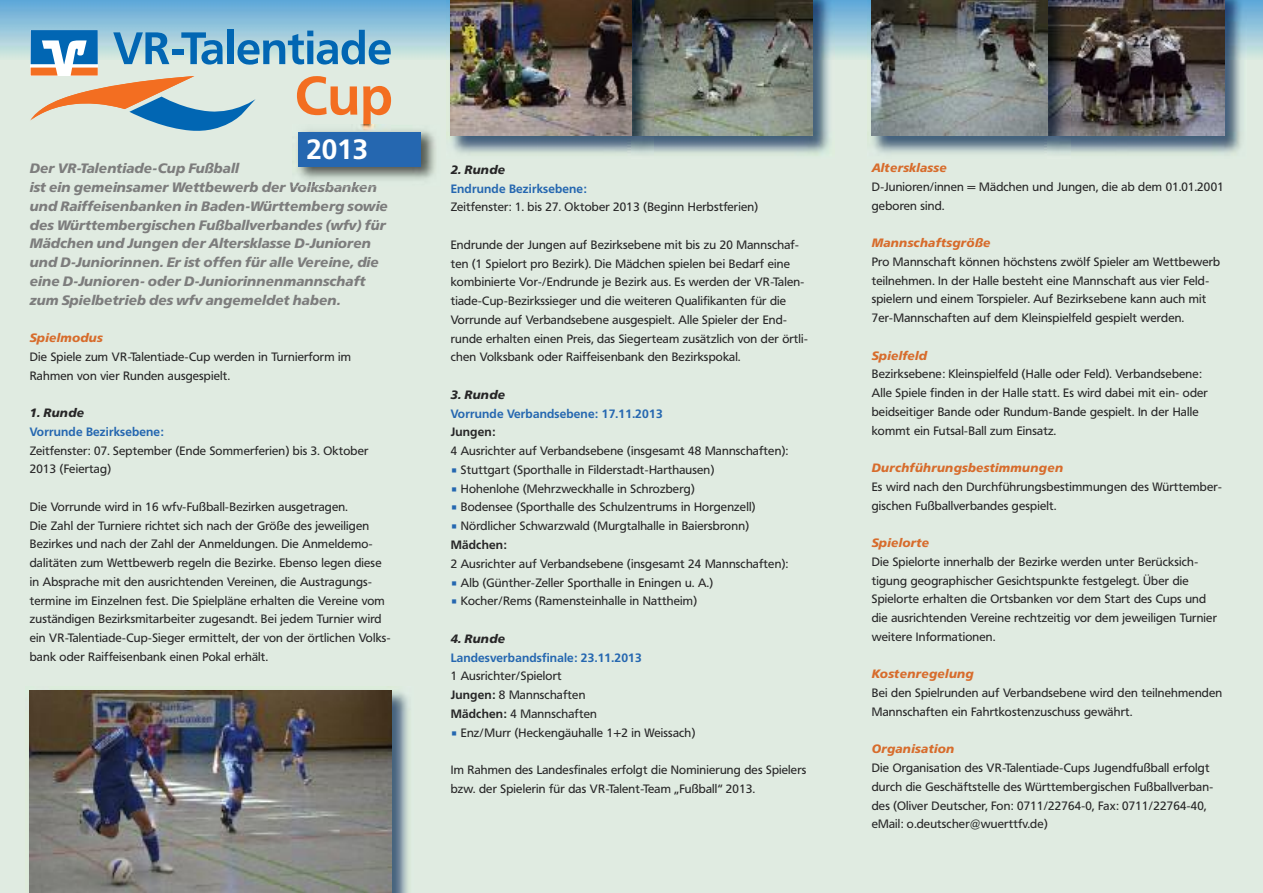
<style>
.page{position:relative;width:1263px;height:893px;background:#e0ebe1}
.page>*{position:absolute;margin:0;border:0;box-sizing:border-box;transform-origin:0 0}
.t1{font:700 27.75px "Frutiger VR";color:#fff}
.t2{font:italic 900 13.5px/18.8px "Frutiger VR";color:#7d7d7d}
.t3{font:12px/18.8px "Frutiger VR";letter-spacing:.015em;color:#272627}
.t4{font:italic 900 12px "Frutiger VR";letter-spacing:.015em;color:#d76c2c}
.t5{font:700 12px "Frutiger VR";letter-spacing:.015em;color:#2567b0}
.t6{font:italic 900 12px "Frutiger VR";letter-spacing:.015em;color:#272627}
.t7{font:700 12px "Frutiger VR";letter-spacing:.015em;color:#272627}
.s1{font-family:"Lucida Grande";color:#2567b0}
.s2{font-weight:700}
</style>
<div class="page">
<img style="left:1225px;top:0;width:38px;height:60px">
<img style="left:812px;top:0;width:55px;height:60px">
<img style="left:0;top:0;width:446px;height:58px">
<img style="left:1048px;top:60px;width:194px;height:94px">
<img style="left:1070px;top:0;width:155px;height:136px">
<img style="left:867px;top:0;width:181px;height:154px">
<img style="left:872px;top:0;width:198px;height:136px">
<img style="left:29px;top:686px;width:380px;height:207px">
<img style="left:30px;top:690px;width:361px;height:203px">
<img style="left:631px;top:60px;width:199px;height:95px">
<img style="left:653px;top:0;width:159px;height:136px">
<svg style="left:30px;top:30px;width:361px;height:101px"></svg>
<img style="left:446px;top:0;width:185px;height:154px">
<img style="left:451px;top:0;width:202px;height:136px">
<img style="left:292px;top:129px;width:144px;height:57px">
<img style="left:292px;top:125px;width:99px;height:6px">
<div style="left:299px;top:132px;width:122px;height:35px;background:#2567b0"></div>
<h1 class="t1" style="left:306px;top:134px;width:64px">2013</h1>
<p class="t2" style="left:30px;top:159px;width:360px">Der VR-Talentiade-Cup Fußball<br>ist ein gemeinsamer Wettbewerb der Volksbanken und Raiffeisenbanken in Baden-Württemberg sowie des Württembergischen Fußballverbandes (wfv) für Mädchen und Jungen der Altersklasse D-Junioren und D-Juniorinnen. Er ist offen für alle Vereine, die eine D-Junioren- oder D-Juniorinnenmannschaft zum Spielbetrieb des wfv angemeldet haben.</p>
<p class="t4" style="left:30px;top:331px;width:75px">Spielmodus</p>
<p class="t3" style="left:30px;top:347px;width:323px">Die Spiele zum VR-Talentiade-Cup werden in Turnierform im<br>Rahmen von vier Runden ausgespielt.</p>
<p class="t6" style="left:30px;top:406px;width:56px">1. Runde</p>
<p class="t5" style="left:30px;top:425px;width:135px">Vorrunde Bezirksebene:</p>
<p class="t3" style="left:30px;top:441px;width:340px">Zeitfenster: 07. September (Ende Sommerferien) bis 3. Oktober<br>2013 (Feiertag)</p>
<p class="t3" style="left:30px;top:497px;width:362px">Die Vorrunde wird in 16 wfv-Fußball-Bezirken ausgetragen.<br>Die Zahl der Turniere richtet sich nach der Größe des jeweiligen Bezirkes und nach der Zahl der Anmeldungen. Die Anmeldemo&shy;dalitäten zum Wettbewerb regeln die Bezirke. Ebenso legen diese in Absprache mit den ausrichtenden Vereinen, die Austragungs&shy;termine im Einzelnen fest. Die Spielpläne erhalten die Vereine vom zuständigen Bezirksmitarbeiter zugesandt. Bei jedem Turnier wird ein VR-Talentiade-Cup-Sieger ermittelt, der von der örtlichen Volks&shy;bank oder Raiffeisenbank einen Pokal erhält.</p>
<p class="t6" style="left:451px;top:163px;width:56px">2. Runde</p>
<p class="t5" style="left:451px;top:182px;width:137px">Endrunde Bezirksebene:</p>
<p class="t3" style="left:451px;top:198px;width:309px">Zeitfenster: 1. bis 27. Oktober 2013 (Beginn Herbstferien)</p>
<p class="t3" style="left:451px;top:235px;width:359px">Endrunde der Jungen auf Bezirksebene mit bis zu 20 Mannschaf&shy;ten (1 Spielort pro Bezirk). Die Mädchen spielen bei Bedarf eine kombinierte Vor-/Endrunde je Bezirk aus. Es werden der VR-Talen&shy;tiade-Cup-Bezirkssieger und die weiteren Qualifikanten für die Vorrunde auf Verbandsebene ausgespielt. Alle Spieler der End&shy;runde erhalten einen Preis, das Siegerteam zusätzlich von der örtli&shy;chen Volksbank oder Raiffeisenbank den Bezirkspokal.</p>
<p class="t6" style="left:451px;top:388px;width:56px">3. Runde</p>
<p class="t5" style="left:451px;top:407px;width:214px">Vorrunde Verbandsebene: 17.11.2013</p>
<p class="t7" style="left:451px;top:426px;width:46px">Jungen:</p>
<p class="t3" style="left:451px;top:442px;width:339px">4 Ausrichter auf Verbandsebene (insgesamt 48 Mannschaften):</p>
<p class="t3" style="left:451px;top:460px;width:265px"><span class="s1">■</span> Stuttgart (Sporthalle in Filderstadt-Harthausen)</p>
<p class="t3" style="left:451px;top:479px;width:245px"><span class="s1">■</span> Hohenlohe (Mehrzweckhalle in Schrozberg)</p>
<p class="t3" style="left:451px;top:498px;width:306px"><span class="s1">■</span> Bodensee (Sporthalle des Schulzentrums in Horgenzell)</p>
<p class="t3" style="left:451px;top:517px;width:300px"><span class="s1">■</span> Nördlicher Schwarzwald (Murgtalhalle in Baiersbronn)<br><span class="s2">Mädchen:</span></p>
<p class="t3" style="left:451px;top:554px;width:339px">2 Ausrichter auf Verbandsebene (insgesamt 24 Mannschaften):</p>
<p class="t3" style="left:451px;top:573px;width:264px"><span class="s1">■</span> Alb (Günther-Zeller Sporthalle in Eningen u. A.)</p>
<p class="t3" style="left:451px;top:592px;width:248px"><span class="s1">■</span> Kocher/Rems (Ramensteinhalle in Nattheim)</p>
<p class="t6" style="left:451px;top:632px;width:56px">4. Runde</p>
<p class="t5" style="left:451px;top:651px;width:193px">Landesverbandsfinale: 23.11.2013</p>
<p class="t3" style="left:451px;top:667px;width:148px">1 Ausrichter/Spielort<br><span class="s2">Jungen:</span> 8 Mannschaften<br><span class="s2">Mädchen:</span> 4 Mannschaften</p>
<p class="t3" style="left:451px;top:723px;width:246px"><span class="s1">■</span> Enz/Murr (Heckengäuhalle 1+2 in Weissach)</p>
<p class="t3" style="left:451px;top:760px;width:357px">Im Rahmen des Landesfinales erfolgt die Nominierung des Spielers bzw. der Spielerin für das VR-Talent-Team „Fußball“ 2013.</p>
<p class="t4" style="left:872px;top:161px;width:77px">Altersklasse</p>
<p class="t3" style="left:872px;top:177px;width:354px">D-Junioren/innen = Mädchen und Jungen, die ab dem 01.01.2001 geboren sind.</p>
<p class="t4" style="left:872px;top:236px;width:120px">Mannschaftsgröße</p>
<p class="t3" style="left:872px;top:252px;width:350px">Pro Mannschaft können höchstens zwölf Spieler am Wettbewerb teilnehmen. In der Halle besteht eine Mannschaft aus vier Feld&shy;spielern und einem Torspieler. Auf Bezirksebene kann auch mit 7er-Mannschaften auf dem Kleinspielfeld gespielt werden.</p>
<p class="t4" style="left:872px;top:349px;width:57px">Spielfeld</p>
<p class="t3" style="left:872px;top:365px;width:338px">Bezirksebene: Kleinspielfeld (Halle oder Feld). Verbandsebene:<br>Alle Spiele finden in der Halle statt. Es wird dabei mit ein- oder beidseitiger Bande oder Rundum-Bande gespielt. In der Halle kommt ein Futsal-Ball zum Einsatz.</p>
<p class="t4" style="left:872px;top:461px;width:193px">Durchführungsbestimmungen</p>
<p class="t3" style="left:872px;top:477px;width:351px">Es wird nach den Durchführungsbestimmungen des Württember&shy;gischen Fußballverbandes gespielt.</p>
<p class="t4" style="left:872px;top:536px;width:59px">Spielorte</p>
<p class="t3" style="left:872px;top:552px;width:347px">Die Spielorte innerhalb der Bezirke werden unter Berücksich&shy;tigung geographischer Gesichtspunkte festgelegt. Über die Spielorte erhalten die Ortsbanken vor dem Start des Cups und die ausrichtenden Vereine rechtzeitig vor dem jeweiligen Turnier weitere Informationen.</p>
<p class="t4" style="left:872px;top:667px;width:104px">Kostenregelung</p>
<p class="t3" style="left:872px;top:683px;width:352px">Bei den Spielrunden auf Verbandsebene wird den teilnehmenden<br>Mannschaften ein Fahrtkostenzuschuss gewährt.</p>
<p class="t4" style="left:872px;top:742px;width:84px">Organisation</p>
<p class="t3" style="left:872px;top:758px;width:343px">Die Organisation des VR-Talentiade-Cups Jugendfußball erfolgt durch die Geschäftstelle des Württembergischen Fußballverban&shy;des (Oliver Deutscher, Fon: 0711/22764-0, Fax: 0711/22764-40, eMail: o.deutscher@wuerttfv.de)</p>
</div>
